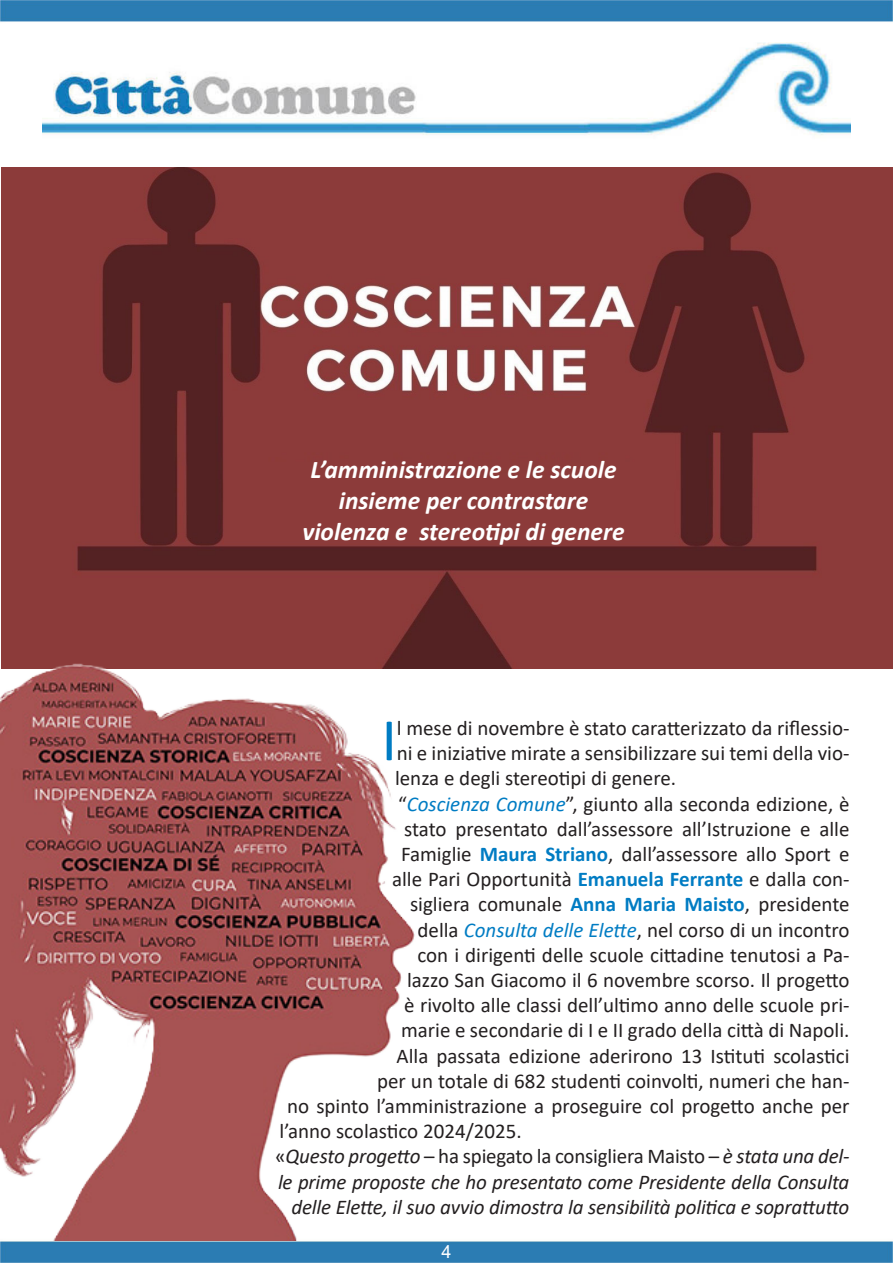
<style>
.page{position:relative;width:893px;height:1263px;background:#fff}
.page>*{position:absolute;margin:0;border:0;box-sizing:border-box;transform-origin:0 0}
.t1{font:60.75px "Calibri";color:#007cc3}
.t2{font:italic 700 25.5px/30.6px "Calibri";color:#fff;text-align:center}
.t3{font:21px/25.2px "Calibri";color:#231f20;text-align:justify}
.t4{font:italic 21px/25.2px "Calibri";letter-spacing:-.01em;color:#231f20;text-align:right}
.t5{font:18px "Arial";color:#fff}
.s1{font-style:italic;color:#007cc3}
.s2{font-weight:700;color:#007cc3}
.s3{font-style:normal}
</style>
<div class="page">
<img style="left:0;top:0;width:893px;height:1263px">
<img style="left:43px;top:43px;width:807px;height:124px">
<img style="left:1px;top:167px;width:891px;height:501px">
<img style="left:1px;top:654px;width:426px;height:586px">
<p class="t2" style="left:310px;top:454px;width:308px">L’amministrazione e le scuole insieme per contrastare</p>
<p class="t2" style="left:302px;top:515px;width:324px">violenza e stereotipi di genere</p>
<p class="t1" style="left:382px;top:698px;width:17px">I</p>
<p class="t3" style="left:395px;top:715px;width:456px">l mese di novembre è stato caratterizzato da riflessio&shy;ni e iniziative mirate a sensibilizzare sui temi della vio&shy;lenza e degli stereotipi di genere.</p>
<p class="t3" style="left:398px;top:790px;width:453px">“<span class="s1">Coscienza Comune</span>”, giunto alla seconda edizione, è</p>
<p class="t3" style="left:404px;top:816px;width:447px">stato presentato dall’assessore all’Istruzione e alle</p>
<p class="t3" style="left:401px;top:841px;width:450px">Famiglie <span class="s2">Maura Striano</span>, dall’assessore allo Sport e</p>
<p class="t3" style="left:392px;top:866px;width:459px">alle Pari Opportunità <span class="s2">Emanuela Ferrante</span> e dalla con-</p>
<p class="t3" style="left:410px;top:891px;width:441px">sigliera comunale <span class="s2">Anna Maria Maisto</span>, presidente</p>
<p class="t3" style="left:418px;top:916px;width:433px">della <span class="s1">Consulta delle Elette</span>, nel corso di un incontro</p>
<p class="t3" style="left:418px;top:942px;width:433px">con i dirigenti delle scuole cittadine tenutosi a Pa-</p>
<p class="t3" style="left:407px;top:967px;width:444px">lazzo San Giacomo il 6 novembre scorso. Il progetto</p>
<p class="t3" style="left:404px;top:992px;width:447px">è rivolto alle classi dell’ultimo anno delle scuole pri-</p>
<p class="t3" style="left:401px;top:1017px;width:450px">marie e secondarie di I e II grado della città di Napoli.</p>
<p class="t3" style="left:397px;top:1042px;width:454px">Alla passata edizione aderirono 13 Istituti scolastici</p>
<p class="t3" style="left:377px;top:1068px;width:474px">per un totale di 682 studenti coinvolti, numeri che han-</p>
<p class="t3" style="left:287px;top:1093px;width:564px">no spinto l’amministrazione a proseguire col progetto anche per</p>
<p class="t3" style="left:280px;top:1118px;width:244px">l’anno scolastico 2024/2025.</p>
<p class="t4" style="left:275px;top:1143px;width:576px"><span class="s3">«</span>Questo progetto <span class="s3">– ha spiegato la consigliera Maisto –</span> è stata una del&shy;le prime proposte che ho presentato come Presidente della Consulta delle Elette, il suo avvio dimostra la sensibilità politica e soprattutto</p>
<p class="t5" style="left:441px;top:1239px;width:12px">4</p>
</div>
